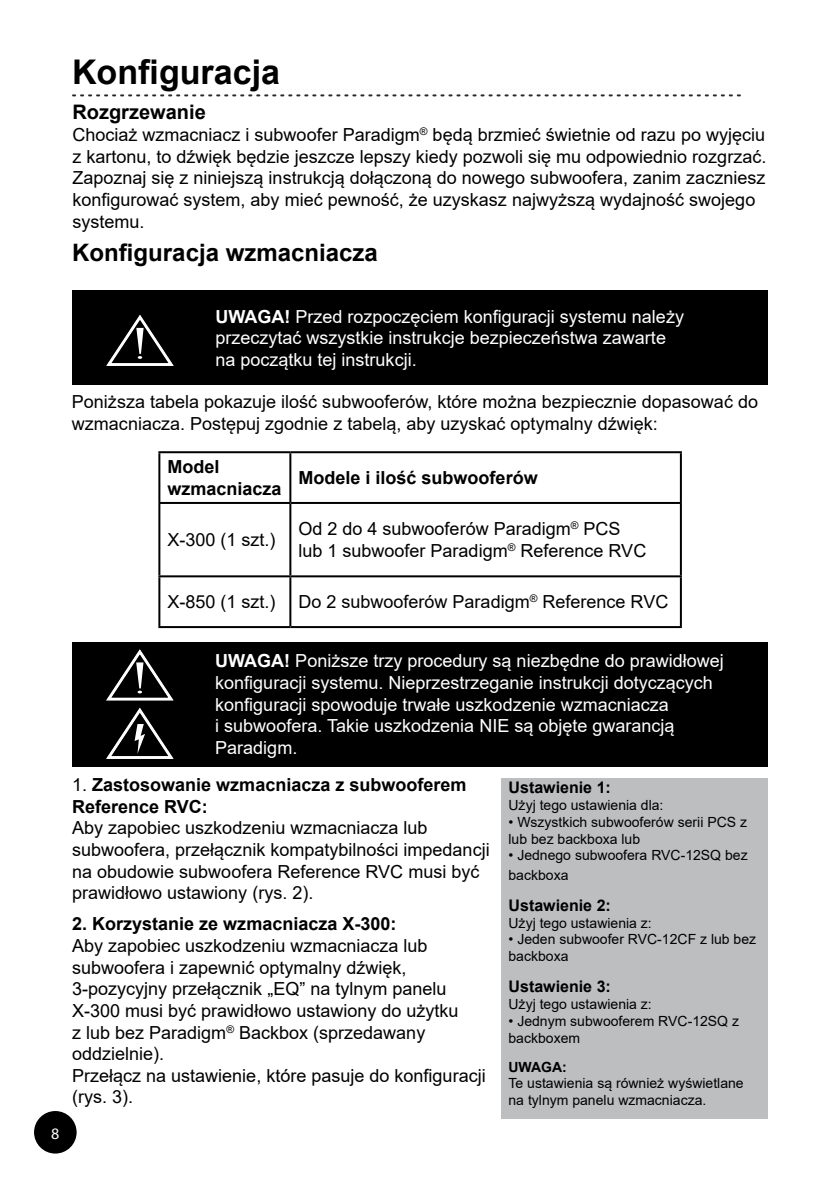
<style>
.page{position:relative;width:840px;height:1191px;background:#fff}
.page>*{position:absolute;margin:0;border:0;box-sizing:border-box;transform-origin:0 0}
.t1{font:700 34px "Arial";color:#000}
.t2{font:700 24px "Arial";color:#000}
.t3{font:700 20px "Arial";color:#000}
.t4{font:18px/21.6px "Arial";color:#000}
.t5{font:18px/21.6px "Arial";color:#fff}
.t6{font:700 18px/21.6px "Arial";color:#000}
.t7{font:700 16px "Arial";color:#000}
.t8{font:16px "Myriad Pro";color:#fff}
.t9{font:14px/16.8px "Arial";color:#000}
.t10{font:700 14px "Arial";color:#000}
.s1{font-weight:700}
.s2{font-weight:400}
</style>
<div class="page">
<svg style="left:72px;top:94px;width:668px;height:2px"></svg>
<div style="left:35px;top:1112px;width:41px;height:40px;background:#000;border-radius:50%"></div>
<div style="left:34px;top:1111px;width:43px;height:42px;border:2px solid #000;border-radius:50%"></div>
<div style="left:72px;top:291px;width:695px;height:94px;background:#000"></div>
<svg style="left:106px;top:314px;width:68px;height:52px"></svg>
<hr style="left:158px;top:451px;width:132px;height:2px;background:#000">
<hr style="left:158px;top:453px;width:2px;height:49px;background:#000">
<hr style="left:290px;top:451px;width:391px;height:2px;background:#000">
<hr style="left:289px;top:453px;width:2px;height:49px;background:#000">
<hr style="left:679px;top:453px;width:2px;height:49px;background:#000">
<hr style="left:158px;top:502px;width:132px;height:2px;background:#000">
<hr style="left:158px;top:504px;width:2px;height:71px;background:#000">
<hr style="left:290px;top:502px;width:391px;height:2px;background:#000">
<hr style="left:289px;top:504px;width:2px;height:71px;background:#000">
<hr style="left:679px;top:504px;width:2px;height:71px;background:#000">
<hr style="left:158px;top:575px;width:132px;height:2px;background:#000">
<hr style="left:158px;top:577px;width:2px;height:49px;background:#000">
<hr style="left:290px;top:575px;width:391px;height:2px;background:#000">
<hr style="left:289px;top:577px;width:2px;height:49px;background:#000">
<hr style="left:679px;top:577px;width:2px;height:49px;background:#000">
<hr style="left:158px;top:626px;width:132px;height:2px;background:#000">
<hr style="left:290px;top:626px;width:391px;height:2px;background:#000">
<div style="left:72px;top:641px;width:695px;height:125px;background:#000"></div>
<svg style="left:106px;top:649px;width:68px;height:110px"></svg>
<div style="left:501px;top:778px;width:266px;height:341px;background:#bcbec0"></div>
<h1 class="t1" style="left:72px;top:48px;width:209px">Konfiguracja</h1>
<p class="t3" style="left:72px;top:98px;width:135px">Rozgrzewanie</p>
<p class="t4" style="left:72px;top:124px;width:695px">Chociaż wzmacniacz i subwoofer Paradigm<sup>®</sup> będą brzmieć świetnie od razu po wyjęciu z kartonu, to dźwięk będzie jeszcze lepszy kiedy pozwoli się mu odpowiednio rozgrzać.<br>Zapoznaj się z niniejszą instrukcją dołączoną do nowego subwoofera, zanim zaczniesz konfigurować system, aby mieć pewność, że uzyskasz najwyższą wydajność swojego systemu.</p>
<h2 class="t2" style="left:72px;top:236px;width:307px">Konfiguracja wzmacniacza</h2>
<p class="t5" style="left:215px;top:305px;width:470px"><span class="s1">UWAGA!</span> Przed rozpoczęciem konfiguracji systemu należy przeczytać wszystkie instrukcje bezpieczeństwa zawarte na początku tej instrukcji.</p>
<p class="t4" style="left:72px;top:391px;width:687px">Poniższa tabela pokazuje ilość subwooferów, które można bezpiecznie dopasować do wzmacniacza. Postępuj zgodnie z tabelą, aby uzyskać optymalny dźwięk:</p>
<p class="t6" style="left:167px;top:456px;width:116px">Model wzmacniacza</p>
<p class="t6" style="left:298px;top:467px;width:241px">Modele i ilość subwooferów</p>
<p class="t4" style="left:167px;top:529px;width:110px">X-300 (1 szt.)</p>
<p class="t4" style="left:298px;top:518px;width:349px">Od 2 do 4 subwooferów Paradigm<sup>®</sup> PCS lub 1 subwoofer Paradigm<sup>®</sup> Reference RVC</p>
<p class="t4" style="left:167px;top:591px;width:110px">X-850 (1 szt.)</p>
<p class="t4" style="left:298px;top:591px;width:371px">Do 2 subwooferów Paradigm<sup>®</sup> Reference RVC</p>
<p class="t8" style="left:51px;top:1124px;width:10px">8</p>
<p class="t5" style="left:215px;top:650px;width:510px"><span class="s1">UWAGA!</span> Poniższe trzy procedury są niezbędne do prawidłowej konfiguracji systemu. Nieprzestrzeganie instrukcji dotyczących konfiguracji spowoduje trwałe uszkodzenie wzmacniacza<br>i subwoofera. Takie uszkodzenia NIE są objęte gwarancją Paradigm.</p>
<p class="t6" style="left:72px;top:774px;width:396px"><span class="s2">1.</span> Zastosowanie wzmacniacza z subwooferem<br>Reference RVC:</p>
<p class="t4" style="left:72px;top:817px;width:419px">Aby zapobiec uszkodzeniu wzmacniacza lub subwoofera, przełącznik kompatybilności impedancji na obudowie subwoofera Reference RVC musi być prawidłowo ustawiony (rys. 2).</p>
<p class="t6" style="left:72px;top:913px;width:326px">2. Korzystanie ze wzmacniacza X-300:</p>
<p class="t4" style="left:72px;top:934px;width:415px">Aby zapobiec uszkodzeniu wzmacniacza lub subwoofera i zapewnić optymalny dźwięk, 3-pozycyjny przełącznik „EQ” na tylnym panelu X-300 musi być prawidłowo ustawiony do użytku<br>z lub bez Paradigm<sup>®</sup> Backbox (sprzedawany oddzielnie).<br>Przełącz na ustawienie, które pasuje do konfiguracji (rys. 3).</p>
<p class="t7" style="left:508px;top:776px;width:104px">Ustawienie 1:</p>
<p class="t9" style="left:508px;top:796px;width:156px">Użyj tego ustawienia dla:</p>
<p class="t9" style="left:508px;top:813px;width:240px">• Wszystkich subwooferów serii PCS z lub bez backboxa lub</p>
<p class="t9" style="left:508px;top:845px;width:240px;line-height:19.2px">• Jednego subwoofera RVC-12SQ bez backboxa</p>
<p class="t7" style="left:508px;top:894px;width:104px">Ustawienie 2:</p>
<p class="t9" style="left:508px;top:914px;width:145px">Użyj tego ustawienia z:</p>
<p class="t9" style="left:508px;top:931px;width:249px">• Jeden subwoofer RVC-12CF z lub bez backboxa</p>
<p class="t7" style="left:508px;top:975px;width:104px">Ustawienie 3:</p>
<p class="t9" style="left:508px;top:995px;width:145px">Użyj tego ustawienia z:</p>
<p class="t9" style="left:508px;top:1012px;width:232px">• Jednym subwooferem RVC-12SQ z backboxem</p>
<p class="t10" style="left:508px;top:1056px;width:60px">UWAGA:</p>
<p class="t9" style="left:508px;top:1075px;width:236px">Te ustawienia są również wyświetlane na tylnym panelu wzmacniacza.</p>
</div>
